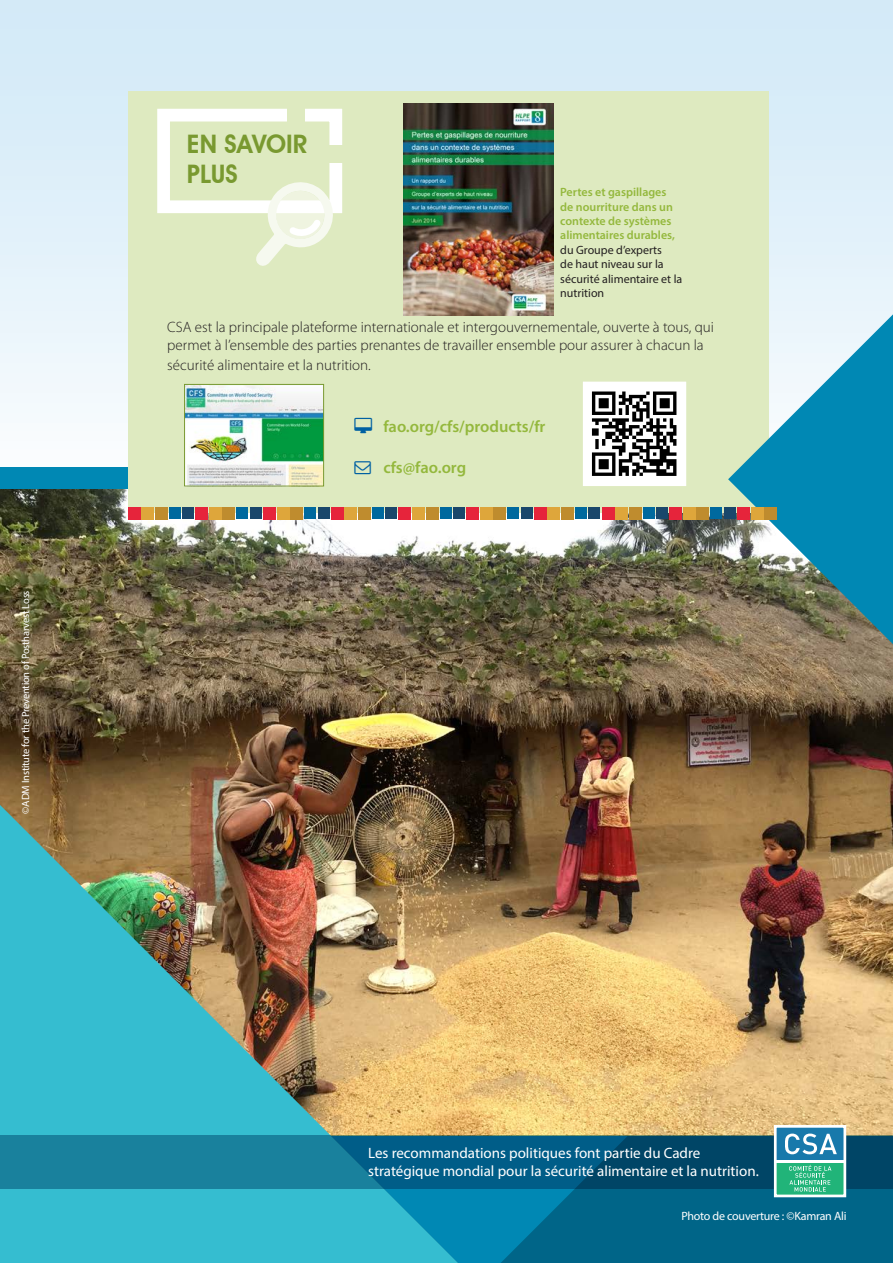
<style>
.page{position:relative;width:893px;height:1263px;background:#fff}
.page>*{position:absolute;margin:0;border:0;box-sizing:border-box;transform-origin:0 0}
.t1{font:600 25.5px/30px "Avant Garde IT Cby BT";color:#799930}
.t2{font:600 16.5px "Myriad Pro";color:#94b83d}
.t3{font:300 15px/18px "Myriad Pro";color:#231f20}
.t4{font:15px/18px "Myriad Pro";color:#fff}
.t5{font:600 12px/14.4px "Myriad Pro";color:#94b83d}
.t6{font:12px/14.4px "Myriad Pro";color:#231f20}
.t7{font:12px "Myriad Pro";letter-spacing:-.02em;color:#fff}
.t8{font:10.5px "Myriad Pro";letter-spacing:-.02em;color:#fff}
</style>
<div class="page">
<div style="left:0;top:0;width:893px;height:491px;background:linear-gradient(to bottom,#cfe8f7,#fafdfe)"></div>
<div style="left:0;top:736px;width:893px;height:527px;background:#006588"></div>
<svg style="left:458px;top:1189px;width:116px;height:74px;fill:#0088b4"></svg>
<img style="left:0;top:489px;width:893px;height:646px">
<img style="left:0;top:805px;width:458px;height:458px">
<svg style="left:0;top:1135px;width:893px;height:54px"></svg>
<div style="left:0;top:467px;width:129px;height:22px;background:#0088b4"></div>
<div style="left:128px;top:92px;width:641px;height:421px;background:#deeac0"></div>
<svg style="left:728px;top:314px;width:165px;height:330px"></svg>
<img style="left:403px;top:103px;width:151px;height:213px">
<div style="left:142px;top:507px;width:12px;height:12px;background:#dea63b"></div>
<div style="left:169px;top:507px;width:12px;height:12px;background:#00699e"></div>
<div style="left:182px;top:507px;width:12px;height:12px;background:#1a476b"></div>
<div style="left:128px;top:507px;width:12px;height:12px;background:#e6243b"></div>
<div style="left:155px;top:507px;width:12px;height:12px;background:#bf8c2e"></div>
<div style="left:209px;top:507px;width:12px;height:12px;background:#dea63b"></div>
<div style="left:236px;top:507px;width:12px;height:12px;background:#00699e"></div>
<div style="left:250px;top:507px;width:12px;height:12px;background:#1a476b"></div>
<div style="left:196px;top:507px;width:12px;height:12px;background:#e6243b"></div>
<div style="left:223px;top:507px;width:12px;height:12px;background:#bf8c2e"></div>
<div style="left:277px;top:507px;width:12px;height:12px;background:#dea63b"></div>
<div style="left:304px;top:507px;width:12px;height:12px;background:#00699e"></div>
<div style="left:318px;top:507px;width:12px;height:12px;background:#1a476b"></div>
<div style="left:263px;top:507px;width:12px;height:12px;background:#e6243b"></div>
<div style="left:291px;top:507px;width:12px;height:12px;background:#bf8c2e"></div>
<div style="left:345px;top:507px;width:12px;height:12px;background:#dea63b"></div>
<div style="left:372px;top:507px;width:12px;height:12px;background:#00699e"></div>
<div style="left:385px;top:507px;width:12px;height:12px;background:#1a476b"></div>
<div style="left:331px;top:507px;width:12px;height:12px;background:#e6243b"></div>
<div style="left:358px;top:507px;width:12px;height:12px;background:#bf8c2e"></div>
<div style="left:412px;top:507px;width:12px;height:12px;background:#dea63b"></div>
<div style="left:440px;top:507px;width:12px;height:12px;background:#00699e"></div>
<div style="left:453px;top:507px;width:12px;height:12px;background:#1a476b"></div>
<div style="left:399px;top:507px;width:12px;height:12px;background:#e6243b"></div>
<div style="left:426px;top:507px;width:12px;height:12px;background:#bf8c2e"></div>
<div style="left:480px;top:507px;width:12px;height:12px;background:#dea63b"></div>
<div style="left:507px;top:507px;width:12px;height:12px;background:#00699e"></div>
<div style="left:521px;top:507px;width:12px;height:12px;background:#1a476b"></div>
<div style="left:467px;top:507px;width:12px;height:12px;background:#e6243b"></div>
<div style="left:494px;top:507px;width:12px;height:12px;background:#bf8c2e"></div>
<div style="left:548px;top:507px;width:12px;height:12px;background:#dea63b"></div>
<div style="left:575px;top:507px;width:12px;height:12px;background:#00699e"></div>
<div style="left:588px;top:507px;width:12px;height:12px;background:#1a476b"></div>
<div style="left:534px;top:507px;width:12px;height:12px;background:#e6243b"></div>
<div style="left:561px;top:507px;width:12px;height:12px;background:#bf8c2e"></div>
<div style="left:616px;top:507px;width:12px;height:12px;background:#dea63b"></div>
<div style="left:643px;top:507px;width:12px;height:12px;background:#00699e"></div>
<div style="left:656px;top:507px;width:12px;height:12px;background:#1a476b"></div>
<div style="left:602px;top:507px;width:12px;height:12px;background:#e6243b"></div>
<div style="left:629px;top:507px;width:12px;height:12px;background:#bf8c2e"></div>
<div style="left:683px;top:507px;width:12px;height:12px;background:#dea63b"></div>
<div style="left:710px;top:507px;width:12px;height:12px;background:#00699e"></div>
<div style="left:724px;top:507px;width:12px;height:12px;background:#1a476b"></div>
<div style="left:670px;top:507px;width:12px;height:12px;background:#e6243b"></div>
<div style="left:697px;top:507px;width:12px;height:12px;background:#bf8c2e"></div>
<div style="left:751px;top:507px;width:12px;height:12px;background:#dea63b"></div>
<div style="left:737px;top:507px;width:12px;height:12px;background:#e6243b"></div>
<div style="left:765px;top:507px;width:12px;height:12px;background:#bf8c2e"></div>
<div style="left:157px;top:109px;width:185px;height:104px;border:13px solid #fff"></div>
<div style="left:319px;top:145px;width:34px;height:17px;background:#deeac0"></div>
<div style="left:288px;top:95px;width:17px;height:35px;background:#deeac0"></div>
<svg style="left:255px;top:178px;width:82px;height:88px"></svg>
<img style="left:186px;top:386px;width:136px;height:98px">
<div style="left:184px;top:384px;width:140px;height:102px;border:1px solid #799930"></div>
<img style="left:589px;top:388px;width:91px;height:92px">
<div style="left:583px;top:382px;width:103px;height:104px;border:5px solid #fff"></div>
<div style="left:775px;top:1126px;width:70px;height:35px;background:#1879ab"></div>
<div style="left:775px;top:1161px;width:70px;height:35px;background:#21b479"></div>
<hr style="left:775px;top:1160px;width:70px;height:2px;background:#fff">
<svg style="left:785px;top:1133px;width:52px;height:21px"></svg>
<svg style="left:789px;top:1165px;width:42px;height:26px"></svg>
<div style="left:774px;top:1125px;width:72px;height:72px;border:3px solid #fff"></div>
<p class="t8" style="left:19px;top:813px;width:225px;rotate:-90deg">©ADM Institute for the Prevention of Postharvest Loss</p>
<h1 class="t1" style="left:187px;top:129px;width:122px">EN SAVOIR<br>PLUS</h1>
<p class="t5" style="left:560px;top:185px;width:116px">Pertes et gaspillages de nourriture dans un contexte de systèmes alimentaires durables,</p>
<p class="t6" style="left:560px;top:242px;width:124px">du Groupe d’experts<br>de haut niveau sur la sécurité alimentaire et la nutrition</p>
<p class="t3" style="left:167px;top:318px;width:548px">CSA est la principale plateforme internationale et intergouvernementale, ouverte à tous, qui permet à l’ensemble des parties prenantes de travailler ensemble pour assurer à chacun la</p>
<p class="t3" style="left:167px;top:356px;width:205px">sécurité alimentaire et la nutrition.</p>
<p class="t2" style="left:383px;top:416px;width:164px">fao.org/cfs/products/fr</p>
<p class="t2" style="left:383px;top:457px;width:84px">cfs@fao.org</p>
<p class="t4" style="left:368px;top:1143px;width:392px">Les recommandations politiques font partie du Cadre stratégique mondial pour la sécurité alimentaire et la nutrition.</p>
<p class="t7" style="left:681px;top:1208px;width:167px">Photo de couverture : ©Kamran Ali</p>
</div>
